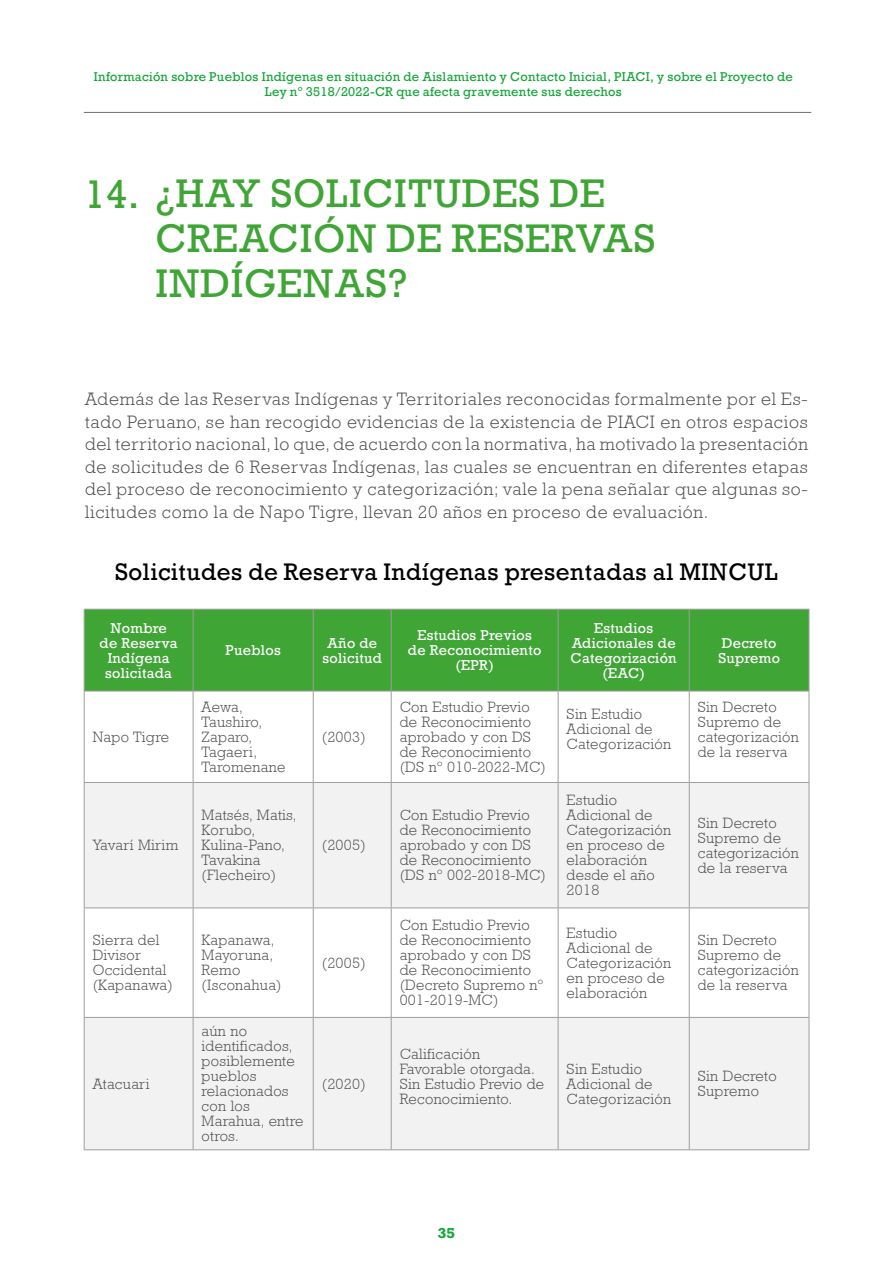
<style>
.page{position:relative;width:893px;height:1263px;background:#fff}
.page>*{position:absolute;margin:0;border:0;box-sizing:border-box;transform-origin:0 0}
.t1{font:37.5px/45px "Rockwell";letter-spacing:.02em;color:#3fa535}
.t2{font:22.5px "Rockwell";letter-spacing:.02em;color:#000}
.t3{font:300 18px/22.5px "Rockwell";letter-spacing:.04em;color:#4a4a49;text-align:justify}
.t4{font:300 15px/15px "Rockwell";letter-spacing:.02em;color:#4a4a49}
.t5{font:13.5px/15px "Rockwell";letter-spacing:.02em;color:#fff;text-align:center}
.t6{font:700 13.5px "Rockwell";color:#13a538}
.t7{font:12px/15px "Rockwell";letter-spacing:.02em;color:#13a538;text-align:center}
</style>
<div class="page">
<hr style="left:84px;top:112px;width:727px;height:1px;background:#706f6f">
<div style="left:85px;top:610px;width:724px;height:81px;background:#3fa535"></div>
<svg style="left:85px;top:783px;width:724px;height:366px;fill:#f2f2f2"></svg>
<hr style="left:193px;top:609px;width:1px;height:82px;background:#9d9d9c">
<hr style="left:313px;top:609px;width:1px;height:82px;background:#9d9d9c">
<hr style="left:391px;top:609px;width:1px;height:82px;background:#9d9d9c">
<hr style="left:558px;top:609px;width:1px;height:82px;background:#9d9d9c">
<hr style="left:689px;top:609px;width:1px;height:82px;background:#9d9d9c">
<hr style="left:193px;top:691px;width:1px;height:91px;background:#9d9d9c">
<hr style="left:313px;top:691px;width:1px;height:91px;background:#9d9d9c">
<hr style="left:391px;top:691px;width:1px;height:91px;background:#9d9d9c">
<hr style="left:558px;top:691px;width:1px;height:91px;background:#9d9d9c">
<hr style="left:689px;top:691px;width:1px;height:91px;background:#9d9d9c">
<hr style="left:193px;top:783px;width:1px;height:124px;background:#9d9d9c">
<hr style="left:313px;top:783px;width:1px;height:124px;background:#9d9d9c">
<hr style="left:391px;top:783px;width:1px;height:124px;background:#9d9d9c">
<hr style="left:558px;top:783px;width:1px;height:124px;background:#9d9d9c">
<hr style="left:689px;top:783px;width:1px;height:124px;background:#9d9d9c">
<hr style="left:193px;top:908px;width:1px;height:109px;background:#9d9d9c">
<hr style="left:313px;top:908px;width:1px;height:109px;background:#9d9d9c">
<hr style="left:391px;top:908px;width:1px;height:109px;background:#9d9d9c">
<hr style="left:558px;top:908px;width:1px;height:109px;background:#9d9d9c">
<hr style="left:689px;top:908px;width:1px;height:109px;background:#9d9d9c">
<hr style="left:193px;top:1018px;width:1px;height:131px;background:#9d9d9c">
<hr style="left:313px;top:1018px;width:1px;height:131px;background:#9d9d9c">
<hr style="left:391px;top:1018px;width:1px;height:131px;background:#9d9d9c">
<hr style="left:558px;top:1018px;width:1px;height:131px;background:#9d9d9c">
<hr style="left:689px;top:1018px;width:1px;height:131px;background:#9d9d9c">
<hr style="left:84px;top:691px;width:1px;height:91px;background:#9d9d9c">
<hr style="left:809px;top:691px;width:1px;height:91px;background:#9d9d9c">
<hr style="left:84px;top:782px;width:109px;height:1px;background:#9d9d9c">
<hr style="left:84px;top:783px;width:1px;height:124px;background:#9d9d9c">
<hr style="left:193px;top:782px;width:120px;height:1px;background:#9d9d9c">
<hr style="left:313px;top:782px;width:78px;height:1px;background:#9d9d9c">
<hr style="left:391px;top:782px;width:167px;height:1px;background:#9d9d9c">
<hr style="left:558px;top:782px;width:131px;height:1px;background:#9d9d9c">
<hr style="left:689px;top:782px;width:120px;height:1px;background:#9d9d9c">
<hr style="left:809px;top:783px;width:1px;height:124px;background:#9d9d9c">
<hr style="left:84px;top:907px;width:109px;height:1px;background:#9d9d9c">
<hr style="left:84px;top:908px;width:1px;height:109px;background:#9d9d9c">
<hr style="left:193px;top:907px;width:120px;height:1px;background:#9d9d9c">
<hr style="left:313px;top:907px;width:78px;height:1px;background:#9d9d9c">
<hr style="left:391px;top:907px;width:167px;height:1px;background:#9d9d9c">
<hr style="left:558px;top:907px;width:131px;height:1px;background:#9d9d9c">
<hr style="left:689px;top:907px;width:120px;height:1px;background:#9d9d9c">
<hr style="left:809px;top:908px;width:1px;height:109px;background:#9d9d9c">
<hr style="left:84px;top:1017px;width:109px;height:1px;background:#9d9d9c">
<hr style="left:84px;top:1018px;width:1px;height:131px;background:#9d9d9c">
<hr style="left:193px;top:1017px;width:120px;height:1px;background:#9d9d9c">
<hr style="left:313px;top:1017px;width:78px;height:1px;background:#9d9d9c">
<hr style="left:391px;top:1017px;width:167px;height:1px;background:#9d9d9c">
<hr style="left:558px;top:1017px;width:131px;height:1px;background:#9d9d9c">
<hr style="left:689px;top:1017px;width:120px;height:1px;background:#9d9d9c">
<hr style="left:809px;top:1018px;width:1px;height:131px;background:#9d9d9c">
<hr style="left:84px;top:1149px;width:109px;height:1px;background:#9d9d9c">
<hr style="left:193px;top:1149px;width:120px;height:1px;background:#9d9d9c">
<hr style="left:313px;top:1149px;width:78px;height:1px;background:#9d9d9c">
<hr style="left:391px;top:1149px;width:167px;height:1px;background:#9d9d9c">
<hr style="left:558px;top:1149px;width:131px;height:1px;background:#9d9d9c">
<hr style="left:689px;top:1149px;width:120px;height:1px;background:#9d9d9c">
<hr style="left:84px;top:609px;width:109px;height:1px;background:#9d9d9c">
<hr style="left:84px;top:609px;width:1px;height:82px;background:#9d9d9c">
<hr style="left:193px;top:609px;width:120px;height:1px;background:#9d9d9c">
<hr style="left:313px;top:609px;width:78px;height:1px;background:#9d9d9c">
<hr style="left:391px;top:609px;width:167px;height:1px;background:#9d9d9c">
<hr style="left:558px;top:609px;width:131px;height:1px;background:#9d9d9c">
<hr style="left:689px;top:609px;width:120px;height:1px;background:#9d9d9c">
<hr style="left:809px;top:609px;width:1px;height:82px;background:#9d9d9c">
<hr style="left:84px;top:691px;width:109px;height:1px;background:#9d9d9c">
<hr style="left:193px;top:691px;width:120px;height:1px;background:#9d9d9c">
<hr style="left:313px;top:691px;width:78px;height:1px;background:#9d9d9c">
<hr style="left:391px;top:691px;width:167px;height:1px;background:#9d9d9c">
<hr style="left:558px;top:691px;width:131px;height:1px;background:#9d9d9c">
<hr style="left:689px;top:691px;width:120px;height:1px;background:#9d9d9c">
<p class="t7" style="left:94px;top:70px;width:700px">Información sobre Pueblos Indígenas en situación de Aislamiento y Contacto Inicial, PIACI, y sobre el Proyecto de<br>Ley nº 3518/2022-CR que afecta gravemente sus derechos</p>
<h1 class="t1" style="left:156px;top:172px;width:501px;text-indent:-72px">14. ¿HAY SOLICITUDES DE<br>CREACIÓN DE RESERVAS<br>INDÍGENAS?</h1>
<p class="t3" style="left:85px;top:388px;width:724px">Además de las Reservas Indígenas y Territoriales reconocidas formalmente por el Es&shy;tado Peruano, se han recogido evidencias de la existencia de PIACI en otros espacios del territorio nacional, lo que, de acuerdo con la normativa, ha motivado la presentación de solicitudes de 6 Reservas Indígenas, las cuales se encuentran en diferentes etapas del proceso de reconocimiento y categorización; vale la pena señalar que algunas so&shy;licitudes como la de Napo Tigre, llevan 20 años en proceso de evaluación.</p>
<h2 class="t2" style="left:115px;top:557px;width:664px">Solicitudes de Reserva Indígenas presentadas al MINCUL</h2>
<p class="t5" style="left:100px;top:620px;width:80px">Nombre<br>de Reserva<br>Indígena solicitada</p>
<p class="t5" style="left:225px;top:643px;width:57px">Pueblos</p>
<p class="t5" style="left:322px;top:635px;width:61px">Año de solicitud</p>
<p class="t5" style="left:408px;top:628px;width:135px">Estudios Previos de Reconocimiento (EPR)</p>
<p class="t5" style="left:571px;top:620px;width:108px">Estudios<br>Adicionales de<br>Categorización (EAC)</p>
<p class="t5" style="left:718px;top:635px;width:63px;text-align:left">Decreto<br>Supremo</p>
<p class="t4" style="left:93px;top:729px;width:78px">Napo Tigre</p>
<p class="t4" style="left:93px;top:838px;width:87px">Yavarí Mirim</p>
<p class="t4" style="left:202px;top:699px;width:85px">Aewa,<br>Taushiro,<br>Zaparo,<br>Tagaeri,<br>Taromenane</p>
<p class="t4" style="left:202px;top:808px;width:97px">Matsés, Matis,<br>Korubo,<br>Kulina-Pano,<br>Tavakina (Flecheiro)</p>
<p class="t4" style="left:322px;top:729px;width:45px">(2003)</p>
<p class="t4" style="left:322px;top:838px;width:45px">(2005)</p>
<p class="t4" style="left:93px;top:933px;width:82px">Sierra del<br>Divisor<br>Occidental (Kapanawa)</p>
<p class="t4" style="left:202px;top:933px;width:82px">Kapanawa,<br>Mayoruna,<br>Remo (Isconahua)</p>
<p class="t4" style="left:93px;top:1076px;width:58px">Atacuari</p>
<p class="t4" style="left:202px;top:1023px;width:103px">aún no identificados, posiblemente pueblos relacionados con los<br>Marahua, entre otros.</p>
<p class="t4" style="left:322px;top:955px;width:45px">(2005)</p>
<p class="t4" style="left:322px;top:1076px;width:45px">(2020)</p>
<p class="t4" style="left:400px;top:699px;width:148px">Con Estudio Previo de Reconocimiento aprobado y con DS de Reconocimiento (DS nº 010-2022-MC)</p>
<p class="t4" style="left:567px;top:707px;width:106px">Sin Estudio<br>Adicional de<br>Categorización</p>
<p class="t4" style="left:698px;top:699px;width:102px">Sin Decreto<br>Supremo de categorización de la reserva</p>
<p class="t4" style="left:400px;top:808px;width:148px">Con Estudio Previo de Reconocimiento aprobado y con DS de Reconocimiento (DS nº 002-2018-MC)</p>
<p class="t4" style="left:567px;top:793px;width:106px">Estudio<br>Adicional de<br>Categorización en proceso de elaboración desde el año<br>2018</p>
<p class="t4" style="left:698px;top:815px;width:102px">Sin Decreto<br>Supremo de categorización de la reserva</p>
<p class="t4" style="left:400px;top:918px;width:145px">Con Estudio Previo de Reconocimiento aprobado y con DS de Reconocimiento (Decreto Supremo nº<br>001-2019-MC)</p>
<p class="t4" style="left:567px;top:925px;width:106px">Estudio<br>Adicional de<br>Categorización en proceso de elaboración</p>
<p class="t4" style="left:698px;top:933px;width:102px">Sin Decreto<br>Supremo de categorización de la reserva</p>
<p class="t4" style="left:400px;top:1046px;width:146px">Calificación<br>Favorable otorgada.<br>Sin Estudio Previo de<br>Reconocimiento.</p>
<p class="t4" style="left:567px;top:1061px;width:106px">Sin Estudio<br>Adicional de<br>Categorización</p>
<p class="t4" style="left:698px;top:1068px;width:80px">Sin Decreto<br>Supremo</p>
<p class="t6" style="left:438px;top:1224px;width:19px">35</p>
</div>
